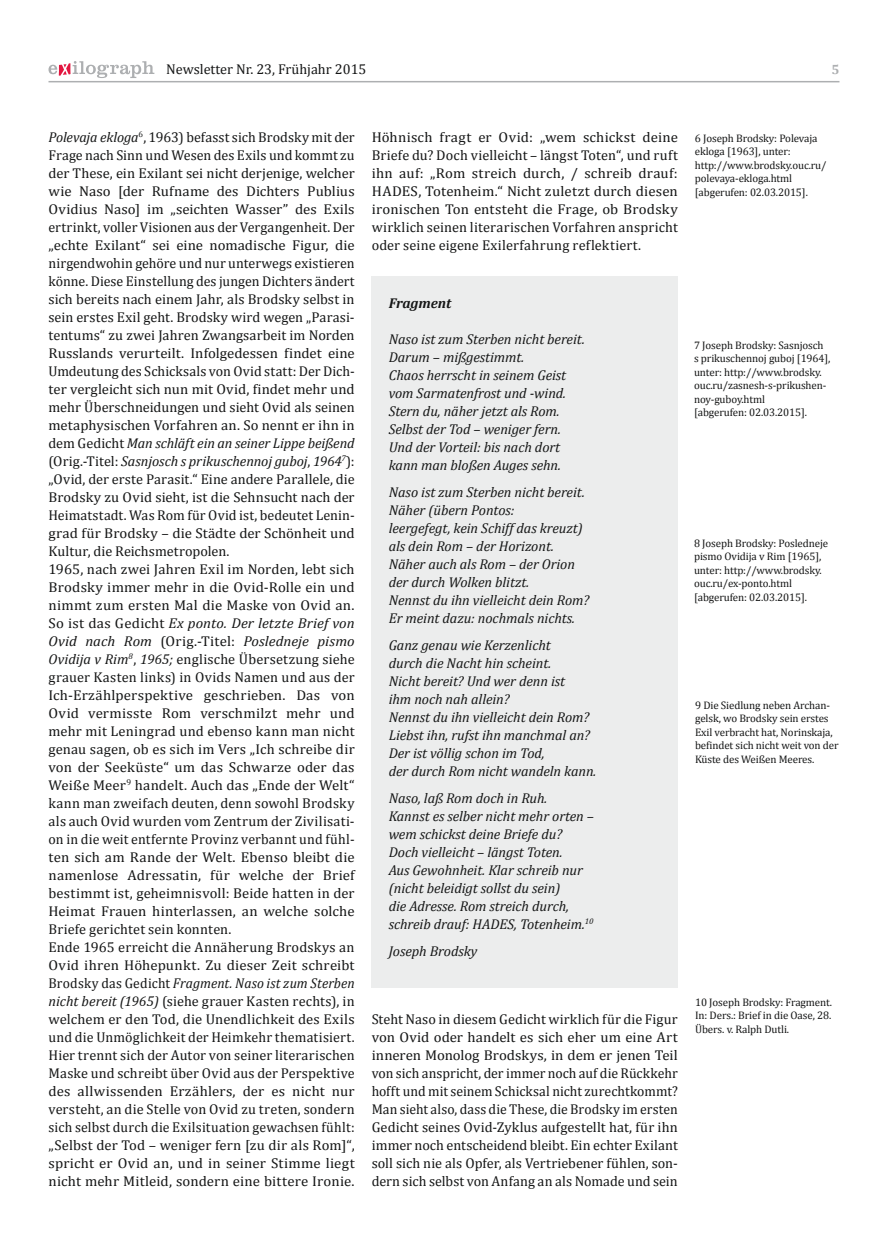
<style>
.page{position:relative;width:888px;height:1258px;background:#fff}
.page>*{position:absolute;margin:0;border:0;box-sizing:border-box;transform-origin:0 0}
.t1{font:14.25px/18px "Cambria";letter-spacing:.005em;color:#151616}
.t2{font:italic 14.25px/18px "Cambria";letter-spacing:-.005em;color:#151616}
.t3{font:14.25px/18px "Cambria";letter-spacing:.005em;color:#151616;text-align:justify;scale:1.04 1}
.t4{font:italic 700 14.25px "Cambria";letter-spacing:-.005em;color:#151616}
.t5{font:700 13.5px "Cambria";color:#adafb1}
.t6{font:10.95px/13.5px "Cambria";letter-spacing:-.01em;color:#151616}
.s1{font-style:italic}
</style>
<div class="page">
<hr style="left:49px;top:81px;width:790px;height:1px;background:#adafb1">
<svg style="left:49px;top:61px;width:105px;height:17px"></svg>
<div style="left:372px;top:276px;width:306px;height:712px;background:#eceded"></div>
<p class="t1" style="left:166px;top:60px;width:202px">Newsletter Nr. 23, Frühjahr 2015</p>
<p class="t5" style="left:831px;top:60px;width:9px">5</p>
<p class="t1" style="left:49px;top:128px;width:308px"><span class="s1">Polevaja ekloga</span><sup>6</sup>, 1963) befasst sich Brodsky mit der Frage nach Sinn und Wesen des Exils und kommt zu der These, ein Exilant sei nicht derjenige, welcher wie Naso [der Rufname des Dichters Publius Ovidius Naso] im „seichten Wasser” des Exils ertrinkt, voller Visionen aus der Vergangenheit. Der „echte Exilant“ sei eine nomadische Figur, die nirgendwohin gehöre und nur unterwegs existieren könne. Diese Einstellung des jungen Dichters ändert sich bereits nach einem Jahr, als Brodsky selbst in sein erstes Exil geht. Brodsky wird wegen „Parasi&shy;tentums“ zu zwei Jahren Zwangsarbeit im Norden Russlands verurteilt. Infolgedessen findet eine Umdeutung des Schicksals von Ovid statt: Der Dich&shy;ter vergleicht sich nun mit Ovid, findet mehr und mehr Überschneidungen und sieht Ovid als seinen metaphysischen Vorfahren an. So nennt er ihn in dem Gedicht <span class="s1">Man schläft ein an seiner Lippe beißend </span>(Orig.-Titel: <span class="s1">Sasnjosch s prikuschennoj guboj</span>, <span class="s1">1964</span><sup>7</sup>): „Ovid, der erste Parasit.“ Eine andere Parallele, die Brodsky zu Ovid sieht, ist die Sehnsucht nach der Heimatstadt. Was Rom für Ovid ist, bedeutet Lenin&shy;grad für Brodsky – die Städte der Schönheit und Kultur, die Reichsmetropolen.<br>1965, nach zwei Jahren Exil im Norden, lebt sich Brodsky immer mehr in die Ovid-Rolle ein und nimmt zum ersten Mal die Maske von Ovid an.<br>So ist das Gedicht <span class="s1">Ex ponto. Der letzte Brief von Ovid nach Rom</span> (Orig.-Titel: <span class="s1">Posledneje pismo Ovidija v Rim</span><sup>8</sup>, <span class="s1">1965;</span> englische Übersetzung siehe grauer Kasten links) in Ovids Namen und aus der Ich-Erzählperspektive geschrieben. Das von Ovid vermisste Rom verschmilzt mehr und mehr mit Leningrad und ebenso kann man nicht genau sagen, ob es sich im Vers „Ich schreibe dir von der Seeküste“ um das Schwarze oder das Weiße Meer<sup>9</sup> handelt. Auch das „Ende der Welt“ kann man zweifach deuten, denn sowohl Brodsky als auch Ovid wurden vom Zentrum der Zivilisati&shy;on in die weit entfernte Provinz verbannt und fühl&shy;ten sich am Rande der Welt. Ebenso bleibt die namenlose Adressatin, für welche der Brief bestimmt ist, geheimnisvoll: Beide hatten in der Heimat Frauen hinterlassen, an welche solche Briefe gerichtet sein konnten.<br>Ende 1965 erreicht die Annäherung Brodskys an Ovid ihren Höhepunkt. Zu dieser Zeit schreibt Brodsky das Gedicht <span class="s1">Fragment. Naso ist zum Sterben nicht bereit (1965)</span> (siehe grauer Kasten rechts), in welchem er den Tod, die Unendlichkeit des Exils und die Unmöglichkeit der Heimkehr thematisiert.<br>Hier trennt sich der Autor von seiner literarischen Maske und schreibt über Ovid aus der Perspektive des allwissenden Erzählers, der es nicht nur versteht, an die Stelle von Ovid zu treten, sondern sich selbst durch die Exilsituation gewachsen fühlt: „Selbst der Tod – weniger fern [zu dir als Rom]“, spricht er Ovid an, und in seiner Stimme liegt nicht mehr Mitleid, sondern eine bittere Ironie.</p>
<p class="t3" style="left:372px;top:128px;width:296px">Höhnisch fragt er Ovid: „wem schickst deine Briefe du? Doch vielleicht – längst Toten“, und ruft ihn auf: „Rom streich durch, / schreib drauf:<br>HADES, Totenheim.“ Nicht zuletzt durch diesen ironischen Ton entsteht die Frage, ob Brodsky wirklich seinen literarischen Vorfahren anspricht oder seine eigene Exilerfahrung reflektiert.</p>
<p class="t4" style="left:389px;top:293px;width:64px">Fragment</p>
<p class="t2" style="left:389px;top:330px;width:198px">Naso ist zum Sterben nicht bereit.<br>Darum – mißgestimmt.<br>Chaos herrscht in seinem Geist vom Sarmatenfrost und -wind.<br>Stern du, näher jetzt als Rom.<br>Selbst der Tod – weniger fern.<br>Und der Vorteil: bis nach dort kann man bloßen Auges sehn.</p>
<p class="t2" style="left:389px;top:482px;width:202px">Naso ist zum Sterben nicht bereit.<br>Näher (übern Pontos:<br>leergefegt, kein Schiff das kreuzt) als dein Rom – der Horizont.<br>Näher auch als Rom – der Orion der durch Wolken blitzt.<br>Nennst du ihn vielleicht dein Rom?<br>Er meint dazu: nochmals nichts.</p>
<p class="t2" style="left:389px;top:635px;width:209px">Ganz genau wie Kerzenlicht<br>durch die Nacht hin scheint.<br>Nicht bereit? Und wer denn ist<br>ihm noch nah allein?<br>Nennst du ihn vielleicht dein Rom?<br>Liebst ihn, rufst ihn manchmal an?<br>Der ist völlig schon im Tod,<br>der durch Rom nicht wandeln kann.</p>
<p class="t2" style="left:389px;top:788px;width:207px">Naso, laß Rom doch in Ruh.<br>Kannst es selber nicht mehr orten – wem schickst deine Briefe du?<br>Doch vielleicht – längst Toten.<br>Aus Gewohnheit. Klar schreib nur (nicht beleidigt sollst du sein)<br>die Adresse. Rom streich durch, schreib drauf: HADES, Totenheim.<sup>10</sup></p>
<p class="t2" style="left:389px;top:942px;width:90px">Joseph Brodsky</p>
<p class="t1" style="left:372px;top:1010px;width:308px;text-align:justify">Steht Naso in diesem Gedicht wirklich für die Figur von Ovid oder handelt es sich eher um eine Art inneren Monolog Brodskys, in dem er jenen Teil von sich anspricht, der immer noch auf die Rückkehr hofft und mit seinem Schicksal nicht zurechtkommt?<br>Man sieht also, dass die These, die Brodsky im ersten Gedicht seines Ovid-Zyklus aufgestellt hat, für ihn immer noch entscheidend bleibt. Ein echter Exilant soll sich nie als Opfer, als Vertriebener fühlen, son&shy;dern sich selbst von Anfang an als Nomade und sein</p>
<p class="t6" style="left:695px;top:131px;width:133px">6 Joseph Brodsky: Polevaja ekloga [1963], unter: http://www.brodsky.ouc.ru/ polevaya-ekloga.html [abgerufen: 02.03.2015].</p>
<p class="t6" style="left:694px;top:338px;width:138px">7 Joseph Brodsky: Sasnjosch s prikuschennoj guboj [1964], unter: http://www.brodsky. ouc.ru/zasnesh-s-prikushen&shy;noy-guboy.html<br>[abgerufen: 02.03.2015].</p>
<p class="t6" style="left:694px;top:536px;width:136px">8 Joseph Brodsky: Posledneje pismo Ovidija v Rim [1965], unter: http://www.brodsky. ouc.ru/ex-ponto.html [abgerufen: 02.03.2015].</p>
<p class="t6" style="left:695px;top:698px;width:145px">9 Die Siedlung neben Archan&shy;gelsk, wo Brodsky sein erstes<br>Exil verbracht hat, Norinskaja, befindet sich nicht weit von der<br>Küste des Weißen Meeres.</p>
<p class="t6" style="left:695px;top:995px;width:138px;text-align:justify">10 Joseph Brodsky: Fragment.<br>In: Ders.: Brief in die Oase, 28.<br>Übers. v. Ralph Dutli.</p>
</div>
